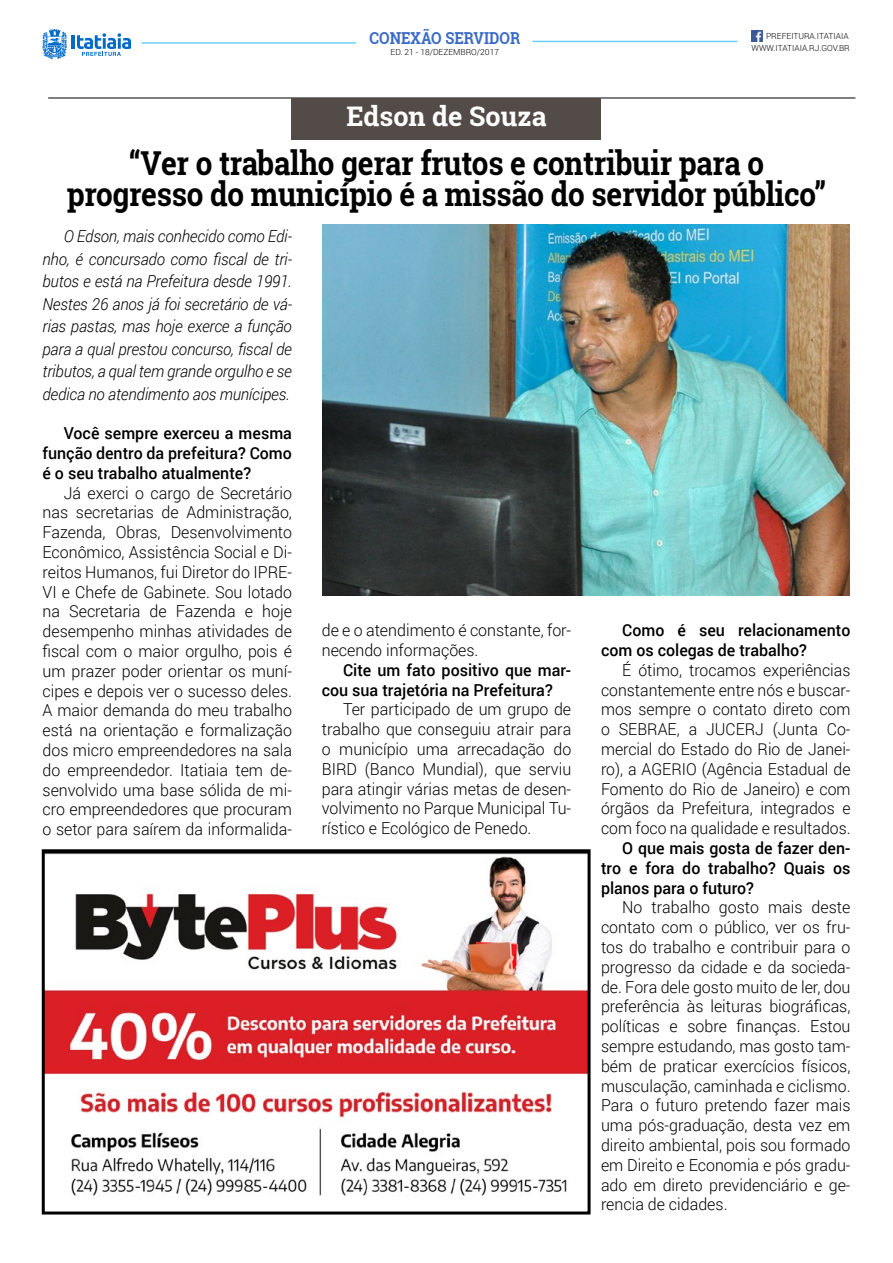
<style>
.page{position:relative;width:893px;height:1263px;background:#fff}
.page>*{position:absolute;margin:0;border:0;box-sizing:border-box;transform-origin:0 0}
.t1{font:700 33px/31.5px "Roboto Slab";letter-spacing:-.01em;color:#000;text-align:center;scale:.9 1}
.t2{font:700 27px "Roboto Slab";color:#fff}
.t3{font:300 16.5px/19.8px "Roboto";color:#000;text-align:justify}
.t4{font:italic 300 16.5px/22.5px "Roboto";letter-spacing:-.01em;color:#000;text-align:justify;scale:.96 1}
.t5{font:300 16.5px/19.8px "Roboto";color:#000;text-align:justify;scale:.96 1}
.t6{font:500 16.5px/19.8px "Roboto";color:#000;text-align:justify}
.t7{font:700 16.5px "Roboto Slab";color:#3c6ac7;scale:.9 1}
.t8{font:300 8.4px "Roboto";color:#000}
</style>
<div class="page">
<hr style="left:72px;top:35px;width:3px;height:14px;background:#006acb">
<svg style="left:77px;top:33px;width:54px;height:23px"></svg>
<svg style="left:43px;top:29px;width:24px;height:30px"></svg>
<hr style="left:142px;top:42px;width:214px;height:2px;background:#6dcff6">
<svg style="left:752px;top:31px;width:11px;height:11px"></svg>
<hr style="left:532px;top:41px;width:205px;height:1px;background:#6dcff6">
<img style="left:322px;top:225px;width:528px;height:370px">
<hr style="left:48px;top:98px;width:807px;height:1px;background:#000">
<div style="left:292px;top:98px;width:309px;height:41px;background:#524b48"></div>
<img style="left:46px;top:853px;width:541px;height:343px">
<div style="left:42px;top:849px;width:549px;height:365px;border:3px solid #000"></div>
<p class="t7" style="left:370px;top:27px;width:169px">CONEXÃO SERVIDOR</p>
<p class="t8" style="left:391px;top:46px;width:76px">ED. 21 - 18/DEZEMbro</p>
<p class="t8" style="left:477px;top:46px;width:24px">/2017</p>
<h2 class="t2" style="left:346px;top:98px;width:202px">Edson de Souza</h2>
<p class="t8" style="left:766px;top:30px;width:6px">prefei</p>
<p class="t8" style="left:793px;top:30px;width:12px">tura</p>
<p class="t8" style="left:815px;top:30px;width:24px">.itatiaia</p>
<p class="t8" style="left:751px;top:43px;width:46px">www.i tatiaia</p>
<p class="t8" style="left:807px;top:43px;width:38px">.rj.gov.br</p>
<h1 class="t1" style="left:67px;top:147px;width:845px">“Ver o trabalho gerar frutos e contribuir para o progresso do município é a missão do servidor público”</h1>
<p class="t4" style="left:43px;top:224px;width:261px;text-indent:21px">O Edson, mais conhecido como Edi&shy;nho, é concursado como fiscal de tri&shy;butos e está na Prefeitura desde 1991.<br>Nestes 26 anos já foi secretário de vá&shy;rias pastas, mas hoje exerce a função para a qual prestou concurso, fiscal de tributos, a qual tem grande orgulho e se dedica no atendimento aos munícipes.</p>
<p class="t6" style="left:43px;top:423px;width:251px;text-indent:21px">Você sempre exerceu a mesma função dentro da prefeitura? Como é o seu trabalho atualmente?</p>
<p class="t3" style="left:43px;top:482px;width:251px;text-indent:21px">Já exerci o cargo de Secretário nas secretarias de Administração, Fazenda, Obras, Desenvolvimento Econômico, Assistência Social e Di&shy;reitos Humanos, fui Diretor do IPRE-VI e Chefe de Gabinete. Sou lotado na Secretaria de Fazenda e hoje desempenho minhas atividades de fiscal com o maior orgulho, pois é um prazer poder orientar os muní&shy;cipes e depois ver o sucesso deles.<br>A maior demanda do meu trabalho está na orientação e formalização dos micro empreendedores na sala do empreendedor. Itatiaia tem de&shy;senvolvido uma base sólida de mi&shy;cro empreendedores que procuram o setor para saírem da informalida-</p>
<p class="t3" style="left:322px;top:620px;width:251px">de e o atendimento é constante, for&shy;necendo informações.</p>
<p class="t6" style="left:322px;top:659px;width:251px;text-indent:21px">Cite um fato positivo que mar&shy;cou sua trajetória na Prefeitura?</p>
<p class="t3" style="left:322px;top:699px;width:251px;text-indent:21px">Ter participado de um grupo de trabalho que conseguiu atrair para o município uma arrecadação do BIRD (Banco Mundial), que serviu para atingir várias metas de desen&shy;volvimento no Parque Municipal Tu&shy;rístico e Ecológico de Penedo.</p>
<p class="t6" style="left:601px;top:620px;width:251px;text-indent:21px">Como é seu relacionamento com os colegas de trabalho?</p>
<p class="t5" style="left:601px;top:659px;width:261px;text-indent:21px">É ótimo, trocamos experiências constantemente entre nós e buscar&shy;mos sempre o contato direto com o SEBRAE, a JUCERJ (Junta Co&shy;mercial do Estado do Rio de Janei&shy;ro), a AGERIO (Agência Estadual de Fomento do Rio de Janeiro) e com órgãos da Prefeitura, integrados e com foco na qualidade e resultados.</p>
<p class="t6" style="left:601px;top:837px;width:251px;text-indent:21px">O que mais gosta de fazer den&shy;tro e fora do trabalho? Quais os planos para o futuro?</p>
<p class="t3" style="left:601px;top:897px;width:251px;text-indent:21px">No trabalho gosto mais deste contato com o público, ver os fru&shy;tos do trabalho e contribuir para o progresso da cidade e da socieda&shy;de. Fora dele gosto muito de ler, dou preferência às leituras biográficas, políticas e sobre finanças. Estou sempre estudando, mas gosto tam&shy;bém de praticar exercícios físicos, musculação, caminhada e ciclismo.<br>Para o futuro pretendo fazer mais uma pós-graduação, desta vez em direito ambiental, pois sou formado em Direito e Economia e pós gradu&shy;ado em direto previdenciário e ge&shy;rencia de cidades.</p>
</div>
